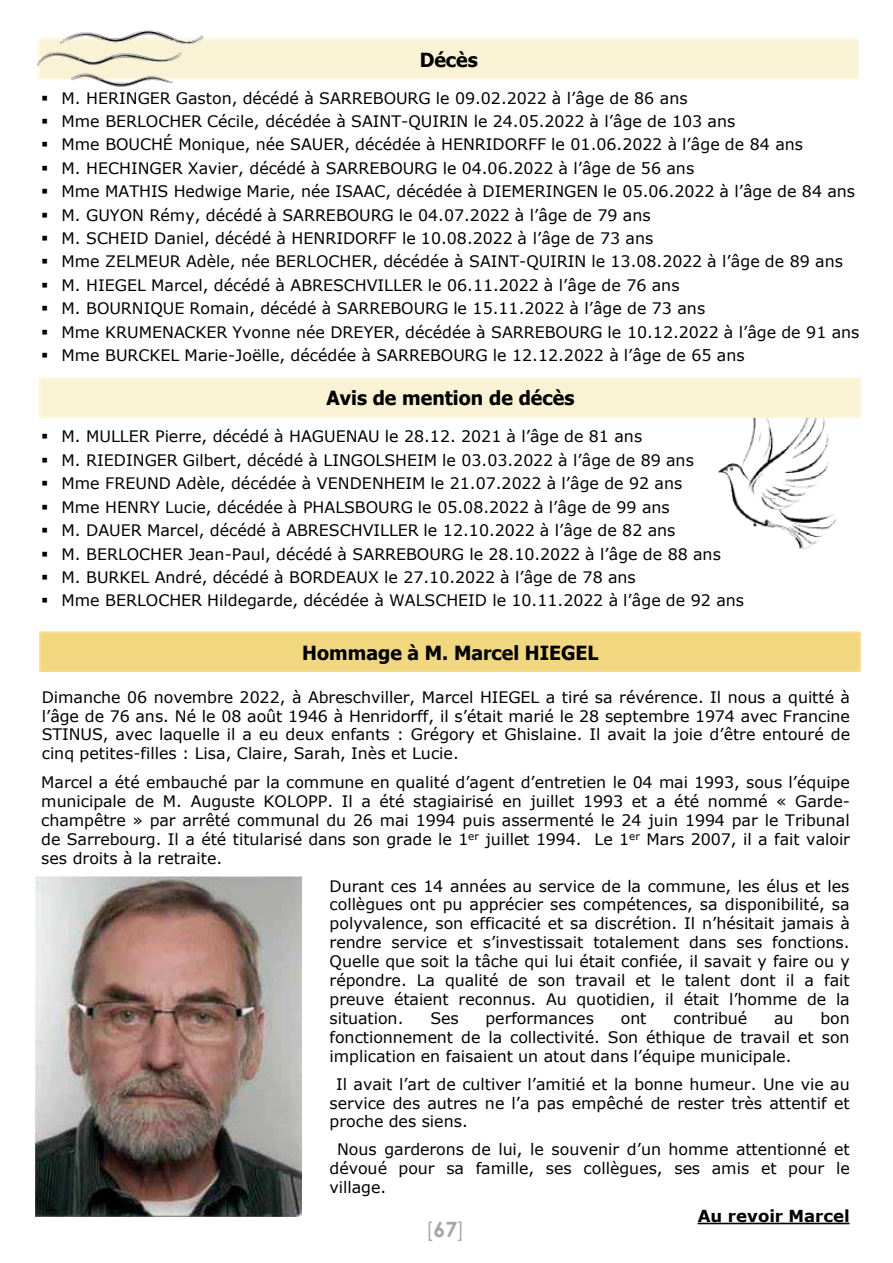
<style>
.page{position:relative;width:893px;height:1263px;background:#fff}
.page>*{position:absolute;margin:0;border:0;box-sizing:border-box;transform-origin:0 0}
.t1{font:21px "Century Gothic";color:#a5a5a4}
.t2{font:700 19.5px "Tahoma";color:#000}
.t3{font:700 16.5px "Verdana";color:#000}
.t4{font:15.9px/18.9px "Verdana";color:#000;text-align:justify}
.s1{font-weight:700}
</style>
<div class="page">
<img style="left:719px;top:417px;width:117px;height:132px">
<svg style="left:698px;top:1223px;width:151px;height:1px"></svg>
<img style="left:36px;top:30px;width:172px;height:57px">
<img style="left:35px;top:876px;width:267px;height:340px">
<p class="t2" style="left:420px;top:46px;width:60px">Décès</p>
<p class="t4" style="left:41px;top:88px;width:648px">▪ M. HERINGER Gaston, décédé à SARREBOURG le 09.02.2022 à l’âge de 86 ans</p>
<p class="t4" style="left:41px;top:112px;width:696px">▪ Mme BERLOCHER Cécile, décédée à SAINT-QUIRIN le 24.05.2022 à l’âge de 103 ans</p>
<p class="t4" style="left:41px;top:135px;width:763px">▪ Mme BOUCHÉ Monique, née SAUER, décédée à HENRIDORFF le 01.06.2022 à l’âge de 84 ans</p>
<p class="t4" style="left:41px;top:158px;width:654px">▪ M. HECHINGER Xavier, décédé à SARREBOURG le 04.06.2022 à l’âge de 56 ans</p>
<p class="t4" style="left:41px;top:182px;width:815px">▪ Mme MATHIS Hedwige Marie, née ISAAC, décédée à DIEMERINGEN le 05.06.2022 à l’âge de 84 ans</p>
<p class="t4" style="left:41px;top:205px;width:611px">▪ M. GUYON Rémy, décédé à SARREBOURG le 04.07.2022 à l’âge de 79 ans</p>
<p class="t4" style="left:41px;top:229px;width:614px">▪ M. SCHEID Daniel, décédé à HENRIDORFF le 10.08.2022 à l’âge de 73 ans</p>
<p class="t4" style="left:41px;top:252px;width:803px">▪ Mme ZELMEUR Adèle, née BERLOCHER, décédée à SAINT-QUIRIN le 13.08.2022 à l’âge de 89 ans</p>
<p class="t4" style="left:41px;top:275px;width:640px">▪ M. HIEGEL Marcel, décédé à ABRESCHVILLER le 06.11.2022 à l’âge de 76 ans</p>
<p class="t4" style="left:41px;top:299px;width:666px">▪ M. BOURNIQUE Romain, décédé à SARREBOURG le 15.11.2022 à l’âge de 73 ans</p>
<p class="t4" style="left:41px;top:322px;width:820px">▪ Mme KRUMENACKER Yvonne née DREYER, décédée à SARREBOURG le 10.12.2022 à l’âge de 91 ans</p>
<p class="t4" style="left:41px;top:346px;width:705px">▪ Mme BURCKEL Marie-Joëlle, décédée à SARREBOURG le 12.12.2022 à l’âge de 65 ans</p>
<p class="t2" style="left:327px;top:384px;width:249px">Avis de mention de décès</p>
<p class="t4" style="left:41px;top:427px;width:603px">▪ M. MULLER Pierre, décédé à HAGUENAU le 28.12. 2021 à l’âge de 81 ans</p>
<p class="t4" style="left:41px;top:450px;width:654px">▪ M. RIEDINGER Gilbert, décédé à LINGOLSHEIM le 03.03.2022 à l’âge de 89 ans</p>
<p class="t4" style="left:41px;top:474px;width:643px">▪ Mme FREUND Adèle, décédée à VENDENHEIM le 21.07.2022 à l’âge de 92 ans</p>
<p class="t4" style="left:41px;top:497px;width:630px">▪ Mme HENRY Lucie, décédée à PHALSBOURG le 05.08.2022 à l’âge de 99 ans</p>
<p class="t4" style="left:41px;top:521px;width:636px">▪ M. DAUER Marcel, décédé à ABRESCHVILLER le 12.10.2022 à l’âge de 82 ans</p>
<p class="t4" style="left:41px;top:544px;width:681px">▪ M. BERLOCHER Jean-Paul, décédé à SARREBOURG le 28.10.2022 à l’âge de 88 ans</p>
<p class="t4" style="left:41px;top:567px;width:596px">▪ M. BURKEL André, décédé à BORDEAUX le 27.10.2022 à l’âge de 78 ans</p>
<p class="t4" style="left:41px;top:591px;width:704px">▪ Mme BERLOCHER Hildegarde, décédée à WALSCHEID le 10.11.2022 à l’âge de 92 ans</p>
<p class="t2" style="left:302px;top:639px;width:298px">Hommage à M. Marcel HIEGEL</p>
<p class="t4" style="left:42px;top:687px;width:810px">Dimanche 06 novembre 2022, à Abreschviller, Marcel HIEGEL a tiré sa révérence. Il nous a quitté à l’âge de 76 ans. Né le 08 août 1946 à Henridorff, il s’était marié le 28 septembre 1974 avec Francine STINUS, avec laquelle il a eu deux enfants : Grégory et Ghislaine. Il avait la joie d’être entouré de cinq petites-filles : Lisa, Claire, Sarah, Inès et Lucie.</p>
<p class="t4" style="left:41px;top:773px;width:810px">Marcel a été embauché par la commune en qualité d’agent d’entretien le 04 mai 1993, sous l’équipe municipale de M. Auguste KOLOPP. Il a été stagiairisé en juillet 1993 et a été nommé « Garde&shy;champêtre » par arrêté communal du 26 mai 1994 puis assermenté le 24 juin 1994 par le Tribunal de Sarrebourg. Il a été titularisé dans son grade le 1<sup>er</sup> juillet 1994. Le 1<sup>er</sup> Mars 2007, il a fait valoir ses droits à la retraite.</p>
<p class="t4" style="left:329px;top:876px;width:522px">Durant ces 14 années au service de la commune, les élus et les collègues ont pu apprécier ses compétences, sa disponibilité, sa polyvalence, son efficacité et sa discrétion. Il n’hésitait jamais à rendre service et s’investissait totalement dans ses fonctions.<br>Quelle que soit la tâche qui lui était confiée, il savait y faire ou y répondre. La qualité de son travail et le talent dont il a fait preuve étaient reconnus. Au quotidien, il était l’homme de la situation.</p>
<p class="t4" style="left:430px;top:1008px;width:30px">Ses</p>
<p class="t4" style="left:485px;top:1008px;width:110px">performances</p>
<p class="t4" style="left:621px;top:1008px;width:27px">ont</p>
<p class="t4" style="left:673px;top:1008px;width:76px">contribué</p>
<p class="t4" style="left:774px;top:1008px;width:21px">au</p>
<p class="t4" style="left:329px;top:1008px;width:522px;text-indent:491px">bon fonctionnement de la collectivité. Son éthique de travail et son implication en faisaient un atout dans l’équipe municipale.</p>
<p class="t4" style="left:329px;top:1074px;width:522px;text-indent:7px">Il avait l’art de cultiver l’amitié et la bonne humeur. Une vie au service des autres ne l’a pas empêché de rester très attentif et proche des siens.</p>
<p class="t4" style="left:329px;top:1140px;width:522px;text-indent:8px">Nous garderons de lui, le souvenir d’un homme attentionné et dévoué pour sa famille, ses collègues, ses amis et pour le village.</p>
<p class="t3" style="left:698px;top:1204px;width:153px">Au revoir Marcel</p>
<h1 class="t1" style="left:426px;top:1215px;width:40px">[<span class="s1">67</span>]</h1>
</div>
